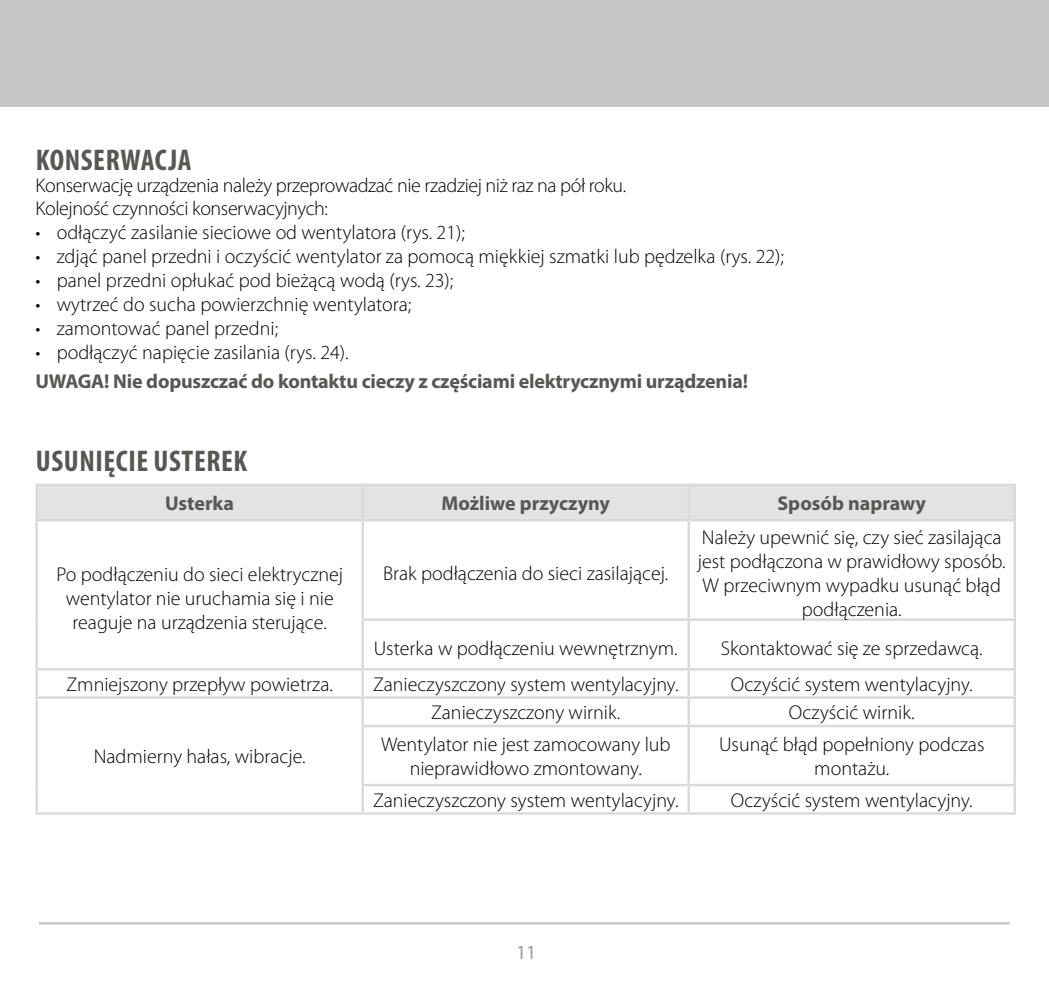
<style>
.page{position:relative;width:1049px;height:993px;background:#fff}
.page>*{position:absolute;margin:0;border:0;box-sizing:border-box;transform-origin:0 0}
.t1{font:700 condensed 30px "Myriad Pro";letter-spacing:.02em;color:#575756}
.t2{font:300 20px/24px "Myriad Pro";color:#000;text-align:center}
.t3{font:700 20px "Myriad Pro";letter-spacing:-.01em;color:#575756}
.t4{font:300 20px/22.5px "Myriad Pro";letter-spacing:-.02em;color:#000}
.t5{font:20px "Myriad Pro";color:#9d9d9c}
</style>
<div class="page">
<div style="left:0;top:0;width:1049px;height:106px;background:#c6c6c6"></div>
<hr style="left:39px;top:921px;width:971px;height:3px;background:#c6c6c6">
<div style="left:38px;top:486px;width:975px;height:33px;background:#e3e3e3"></div>
<hr style="left:35px;top:483px;width:328px;height:3px;background:#dadada">
<hr style="left:35px;top:486px;width:3px;height:33px;background:#dadada">
<hr style="left:363px;top:483px;width:326px;height:3px;background:#dadada">
<hr style="left:361px;top:486px;width:3px;height:33px;background:#dadada">
<hr style="left:689px;top:483px;width:327px;height:3px;background:#dadada">
<hr style="left:687px;top:486px;width:3px;height:33px;background:#dadada">
<hr style="left:1013px;top:486px;width:3px;height:33px;background:#dadada">
<hr style="left:35px;top:519px;width:328px;height:2px;background:#dadada">
<hr style="left:35px;top:521px;width:3px;height:98px;background:#dadada">
<hr style="left:35px;top:619px;width:3px;height:48px;background:#dadada">
<hr style="left:363px;top:519px;width:326px;height:2px;background:#dadada">
<hr style="left:361px;top:521px;width:3px;height:97px;background:#dadada">
<hr style="left:689px;top:519px;width:327px;height:2px;background:#dadada">
<hr style="left:687px;top:521px;width:3px;height:97px;background:#dadada">
<hr style="left:1013px;top:521px;width:3px;height:97px;background:#dadada">
<hr style="left:361px;top:618px;width:328px;height:2px;background:#dadada">
<hr style="left:361px;top:620px;width:3px;height:47px;background:#dadada">
<hr style="left:689px;top:618px;width:327px;height:2px;background:#dadada">
<hr style="left:687px;top:620px;width:3px;height:47px;background:#dadada">
<hr style="left:1013px;top:620px;width:3px;height:47px;background:#dadada">
<hr style="left:35px;top:667px;width:328px;height:3px;background:#dadada">
<hr style="left:35px;top:670px;width:3px;height:26px;background:#dadada">
<hr style="left:363px;top:667px;width:326px;height:3px;background:#dadada">
<hr style="left:361px;top:670px;width:3px;height:26px;background:#dadada">
<hr style="left:689px;top:667px;width:327px;height:3px;background:#dadada">
<hr style="left:687px;top:670px;width:3px;height:26px;background:#dadada">
<hr style="left:1013px;top:670px;width:3px;height:26px;background:#dadada">
<hr style="left:35px;top:696px;width:328px;height:2px;background:#dadada">
<hr style="left:35px;top:698px;width:3px;height:27px;background:#dadada">
<hr style="left:35px;top:725px;width:3px;height:59px;background:#dadada">
<hr style="left:35px;top:784px;width:3px;height:27px;background:#dadada">
<hr style="left:35px;top:811px;width:328px;height:3px;background:#dadada">
<hr style="left:363px;top:696px;width:326px;height:2px;background:#dadada">
<hr style="left:361px;top:698px;width:3px;height:26px;background:#dadada">
<hr style="left:689px;top:696px;width:327px;height:2px;background:#dadada">
<hr style="left:687px;top:698px;width:3px;height:26px;background:#dadada">
<hr style="left:1013px;top:698px;width:3px;height:26px;background:#dadada">
<hr style="left:361px;top:724px;width:328px;height:3px;background:#dadada">
<hr style="left:361px;top:727px;width:3px;height:56px;background:#dadada">
<hr style="left:689px;top:724px;width:327px;height:3px;background:#dadada">
<hr style="left:687px;top:727px;width:3px;height:56px;background:#dadada">
<hr style="left:1013px;top:727px;width:3px;height:56px;background:#dadada">
<hr style="left:361px;top:783px;width:328px;height:3px;background:#dadada">
<hr style="left:361px;top:786px;width:3px;height:25px;background:#dadada">
<hr style="left:689px;top:783px;width:327px;height:3px;background:#dadada">
<hr style="left:687px;top:786px;width:3px;height:25px;background:#dadada">
<hr style="left:1013px;top:786px;width:3px;height:25px;background:#dadada">
<hr style="left:363px;top:811px;width:326px;height:3px;background:#dadada">
<hr style="left:689px;top:811px;width:327px;height:3px;background:#dadada">
<h1 class="t1" style="left:36px;top:141px;width:157px">KONSERWACJA</h1>
<p class="t4" style="left:35px;top:174px;width:592px">Konserwację urządzenia należy przeprowadzać nie rzadziej niż raz na pół roku.<br>Kolejność czynności konserwacyjnych:</p>
<p class="t2" style="left:35px;top:220px;width:431px">• odłączyć zasilanie sieciowe od wentylatora (rys. 21);</p>
<p class="t2" style="left:35px;top:244px;width:750px">• zdjąć panel przedni i oczyścić wentylator za pomocą miękkiej szmatki lub pędzelka (rys. 22);</p>
<p class="t2" style="left:35px;top:268px;width:419px">• panel przedni opłukać pod bieżącą wodą (rys. 23);</p>
<p class="t2" style="left:35px;top:292px;width:377px">• wytrzeć do sucha powierzchnię wentylatora;</p>
<p class="t2" style="left:35px;top:316px;width:244px">• zamontować panel przedni;</p>
<p class="t2" style="left:35px;top:340px;width:315px">• podłączyć napięcie zasilania (rys. 24).</p>
<p class="t3" style="left:35px;top:368px;width:714px">UWAGA! Nie dopuszczać do kontaktu cieczy z częściami elektrycznymi urządzenia!</p>
<h1 class="t1" style="left:36px;top:442px;width:213px">USUNIĘCIE USTEREK</h1>
<p class="t3" style="left:165px;top:490px;width:70px">Usterka</p>
<p class="t3" style="left:441px;top:490px;width:170px">Możliwe przyczyny</p>
<p class="t3" style="left:777px;top:490px;width:150px">Sposób naprawy</p>
<p class="t2" style="left:56px;top:562px;width:288px">Po podłączeniu do sieci elektrycznej wentylator nie uruchamia się i nie reaguje na urządzenia sterujące.</p>
<p class="t2" style="left:383px;top:562px;width:287px">Brak podłączenia do sieci zasilającej.</p>
<p class="t2" style="left:698px;top:526px;width:309px">Należy upewnić się, czy sieć zasilająca jest podłączona w prawidłowy sposób.<br>W przeciwnym wypadku usunąć błąd podłączenia.</p>
<p class="t2" style="left:374px;top:636px;width:305px">Usterka w podłączeniu wewnętrznym.</p>
<p class="t2" style="left:721px;top:636px;width:263px">Skontaktować się ze sprzedawcą.</p>
<p class="t2" style="left:67px;top:672px;width:268px">Zmniejszony przepływ powietrza.</p>
<p class="t2" style="left:373px;top:672px;width:307px">Zanieczyszczony system wentylacyjny.</p>
<p class="t2" style="left:731px;top:672px;width:243px">Oczyścić system wentylacyjny.</p>
<p class="t2" style="left:94px;top:744px;width:213px">Nadmierny hałas, wibracje.</p>
<p class="t2" style="left:431px;top:700px;width:191px">Zanieczyszczony wirnik.</p>
<p class="t2" style="left:789px;top:700px;width:127px">Oczyścić wirnik.</p>
<p class="t2" style="left:381px;top:732px;width:291px">Wentylator nie jest zamocowany lub nieprawidłowo zmontowany.</p>
<p class="t2" style="left:719px;top:732px;width:267px">Usunąć błąd popełniony podczas montażu.</p>
<p class="t2" style="left:373px;top:788px;width:307px">Zanieczyszczony system wentylacyjny.</p>
<p class="t2" style="left:731px;top:788px;width:243px">Oczyścić system wentylacyjny.</p>
<p class="t5" style="left:516px;top:939px;width:22px">11</p>
</div>
